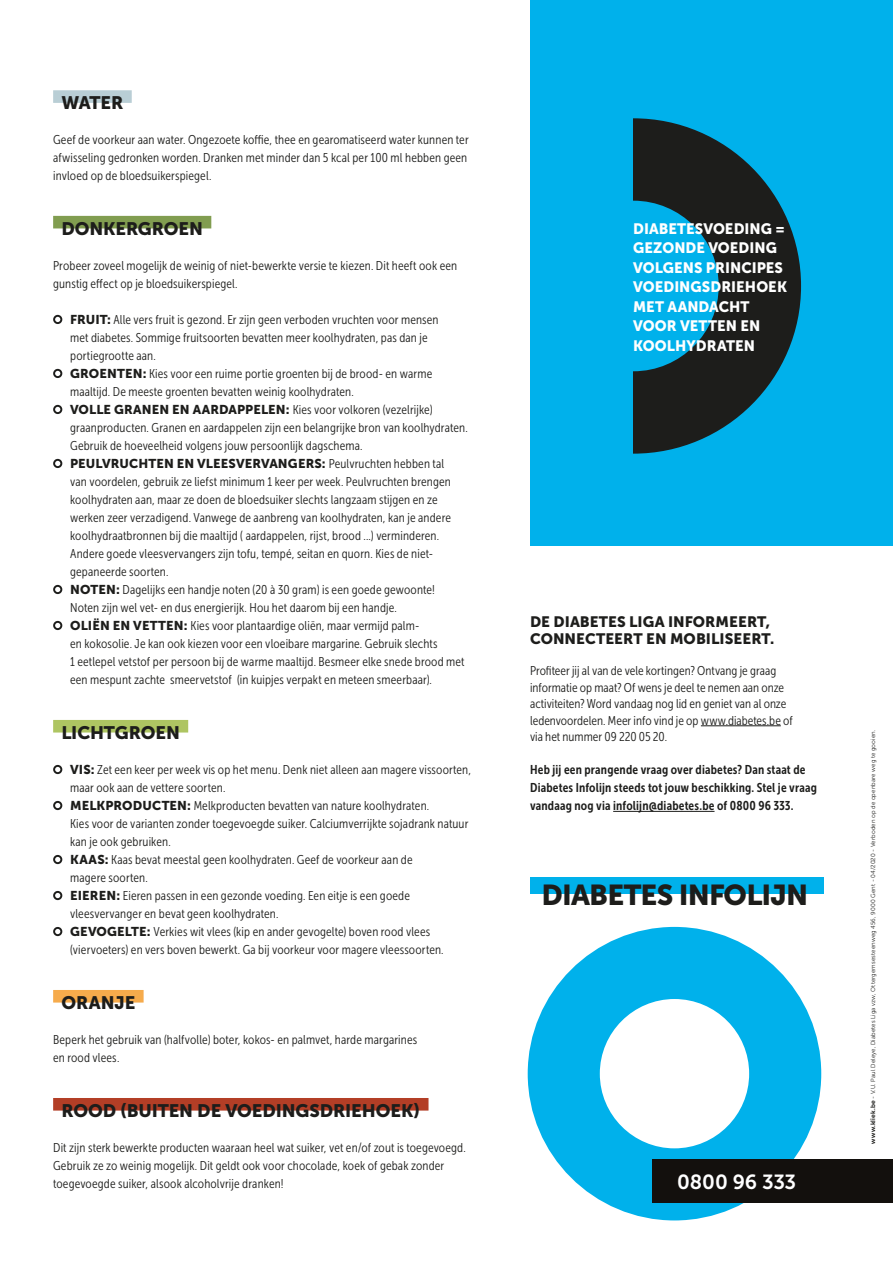
<style>
.page{position:relative;width:893px;height:1263px;background:#fff}
.page>*{position:absolute;margin:0;border:0;box-sizing:border-box;transform-origin:0 0}
.t1{font:28.65px "Museo Sans 900";letter-spacing:-.025em;color:#1d1d1b}
.t2{font:20.4px "Museo Sans 700";letter-spacing:-.005em;color:#fff}
.t3{font:18px "Museo Sans 900";letter-spacing:-.005em;color:#1d1d1b}
.t4{font:15px/19.5px "Museo Sans 900";letter-spacing:.005em;color:#fff}
.t5{font:15px/16.5px "Museo Sans 900";letter-spacing:.005em;color:#1d1d1b}
.t6{font:12.75px/18px "Museo Sans Cond 300";letter-spacing:.01em;color:#1d1d1b}
.t7{font:12.75px/18px "Museo Sans Cond 700";letter-spacing:.015em;color:#1d1d1b}
.t8{font:12.75px "Museo Sans 900";letter-spacing:.01em;color:#1d1d1b}
.t9{font:6px "Museo Sans 300";letter-spacing:.025em;color:#1d1d1b}
.s1{font-family:"Museo Sans 900"}
.s2{font-family:"Museo Sans Cond 300"}
.s3{font-family:"Proxima Nova";font-weight:700;font-size:6.75px}
</style>
<div class="page">
<div style="left:53px;top:90px;width:79px;height:13px;background:#b9ced5"></div>
<div style="left:53px;top:216px;width:158px;height:12px;background:#819d50"></div>
<div style="left:53px;top:720px;width:135px;height:12px;background:#aec562"></div>
<div style="left:53px;top:990px;width:91px;height:12px;background:#f6ab4c"></div>
<div style="left:53px;top:1098px;width:375px;height:12px;background:#b33e26"></div>
<div style="left:53px;top:315px;width:9px;height:9px;border:2px solid #1d1d1b;border-radius:50%"></div>
<div style="left:53px;top:369px;width:9px;height:9px;border:2px solid #1d1d1b;border-radius:50%"></div>
<div style="left:53px;top:405px;width:9px;height:9px;border:2px solid #1d1d1b;border-radius:50%"></div>
<div style="left:53px;top:459px;width:9px;height:9px;border:2px solid #1d1d1b;border-radius:50%"></div>
<div style="left:53px;top:585px;width:9px;height:9px;border:2px solid #1d1d1b;border-radius:50%"></div>
<div style="left:53px;top:621px;width:9px;height:9px;border:2px solid #1d1d1b;border-radius:50%"></div>
<div style="left:53px;top:765px;width:9px;height:9px;border:2px solid #1d1d1b;border-radius:50%"></div>
<div style="left:53px;top:801px;width:9px;height:9px;border:2px solid #1d1d1b;border-radius:50%"></div>
<div style="left:53px;top:855px;width:9px;height:9px;border:2px solid #1d1d1b;border-radius:50%"></div>
<div style="left:53px;top:891px;width:9px;height:9px;border:2px solid #1d1d1b;border-radius:50%"></div>
<div style="left:53px;top:927px;width:9px;height:9px;border:2px solid #1d1d1b;border-radius:50%"></div>
<div style="left:530px;top:0;width:363px;height:545px;background:#00b1eb"></div>
<svg style="left:528px;top:927px;width:293px;height:293px;fill:#00b1eb"></svg>
<div style="left:652px;top:1160px;width:241px;height:43px;background:#13100d"></div>
<div style="left:530px;top:877px;width:293px;height:16px;background:#00b1eb"></div>
<hr style="left:701px;top:725px;width:80px;height:1px;background:#1d1d1b">
<hr style="left:613px;top:811px;width:101px;height:1px;background:#1d1d1b">
<svg style="left:633px;top:118px;width:168px;height:336px;fill:#1d1d1b"></svg>
<h3 class="t3" style="left:61px;top:93px;width:64px">WATER</h3>
<p class="t6" style="left:53px;top:131px;width:417px;text-align:justify">Geef de voorkeur aan water. Ongezoete koffie, thee en gearomatiseerd water kunnen ter afwisseling gedronken worden. Dranken met minder dan 5 kcal per 100 ml hebben geen invloed op de bloedsuikerspiegel.</p>
<h3 class="t3" style="left:61px;top:218px;width:143px">DONKERGROEN</h3>
<p class="t6" style="left:53px;top:257px;width:406px">Probeer zoveel mogelijk de weinig of niet-bewerkte versie te kiezen. Dit heeft ook een gunstig effect op je bloedsuikerspiegel.</p>
<p class="t6" style="left:70px;top:311px;width:399px"><span class="s1">FRUIT:</span> Alle vers fruit is gezond. Er zijn geen verboden vruchten voor mensen<br>met diabetes. Sommige fruitsoorten bevatten meer koolhydraten, pas dan je portiegrootte aan.<br><span class="s1">GROENTEN:</span> Kies voor een ruime portie groenten bij de brood- en warme maaltijd. De meeste groenten bevatten weinig koolhydraten.<br><span class="s1">VOLLE GRANEN EN AARDAPPELEN:</span> Kies voor volkoren (vezelrijke) graanproducten. Granen en aardappelen zijn een belangrijke bron van koolhydraten.<br>Gebruik de hoeveelheid volgens jouw persoonlijk dagschema.</p>
<p class="t8" style="left:70px;top:456px;width:376px">PEULVRUCHTEN EN VLEESVERVANGERS: <span class="s2">Peulvruchten hebben tal</span></p>
<p class="t6" style="left:70px;top:473px;width:396px">van voordelen, gebruik ze liefst minimum 1 keer per week. Peulvruchten brengen koolhydraten aan, maar ze doen de bloedsuiker slechts langzaam stijgen en ze werken zeer verzadigend. Vanwege de aanbreng van koolhydraten, kan je andere koolhydraatbronnen bij die maaltijd ( aardappelen, rijst, brood ...) verminderen.<br>Andere goede vleesvervangers zijn tofu, tempé, seitan en quorn. Kies de niet&shy;gepaneerde soorten.<br><span class="s1">NOTEN:</span> Dagelijks een handje noten (20 à 30 gram) is een goede gewoonte!<br>Noten zijn wel vet- en dus energierijk. Hou het daarom bij een handje.<br><span class="s1">OLIËN EN VETTEN:</span> Kies voor plantaardige oliën, maar vermijd palm-<br>en kokosolie. Je kan ook kiezen voor een vloeibare margarine. Gebruik slechts<br>1 eetlepel vetstof per persoon bij de warme maaltijd. Besmeer elke snede brood met een mespunt zachte smeervetstof (in kuipjes verpakt en meteen smeerbaar).</p>
<h3 class="t3" style="left:61px;top:722px;width:120px">LICHTGROEN</h3>
<p class="t6" style="left:70px;top:761px;width:403px"><span class="s1">VIS:</span> Zet een keer per week vis op het menu. Denk niet alleen aan magere vissoorten, maar ook aan de vettere soorten.<br><span class="s1">MELKPRODUCTEN:</span> Melkproducten bevatten van nature koolhydraten.<br>Kies voor de varianten zonder toegevoegde suiker. Calciumverrijkte sojadrank natuur kan je ook gebruiken.<br><span class="s1">KAAS:</span> Kaas bevat meestal geen koolhydraten. Geef de voorkeur aan de<br>magere soorten.<br><span class="s1">EIEREN:</span> Eieren passen in een gezonde voeding. Een eitje is een goede vleesvervanger en bevat geen koolhydraten.<br><span class="s1">GEVOGELTE:</span> Verkies wit vlees (kip en ander gevogelte) boven rood vlees (viervoeters) en vers boven bewerkt. Ga bij voorkeur voor magere vleessoorten.</p>
<h3 class="t3" style="left:61px;top:992px;width:75px">ORANJE</h3>
<p class="t6" style="left:53px;top:1031px;width:366px">Beperk het gebruik van (halfvolle) boter, kokos- en palmvet, harde margarines en rood vlees.</p>
<h3 class="t3" style="left:61px;top:1100px;width:360px">ROOD (BUITEN DE VOEDINGSDRIEHOEK)</h3>
<p class="t6" style="left:53px;top:1139px;width:414px">Dit zijn sterk bewerkte producten waaraan heel wat suiker, vet en/of zout is toegevoegd.<br>Gebruik ze zo weinig mogelijk. Dit geldt ook voor chocolade, koek of gebak zonder toegevoegde suiker, alsook alcoholvrije dranken!</p>
<p class="t4" style="left:633px;top:218px;width:155px">DIABETESVOEDING =<br>GEZONDE VOEDING<br>VOLGENS PRINCIPES<br>VOEDINGSDRIEHOEK<br>MET AANDACHT<br>VOOR VETTEN EN<br>KOOLHYDRATEN</p>
<p class="t5" style="left:530px;top:613px;width:246px">DE DIABETES LIGA INFORMEERT,<br>CONNECTEERT EN MOBILISEERT.</p>
<p class="t6" style="left:530px;top:662px;width:264px;line-height:16.5px">Profiteer jij al van de vele kortingen? Ontvang je graag informatie op maat? Of wens je deel te nemen aan onze activiteiten? Word vandaag nog lid en geniet van al onze ledenvoordelen. Meer info vind je op www.diabetes.be of via het nummer 09 220 05 20.</p>
<p class="t7" style="left:530px;top:761px;width:288px">Heb jij een prangende vraag over diabetes? Dan staat de<br>Diabetes Infolijn steeds tot jouw beschikking. Stel je vraag vandaag nog via infolijn@diabetes.be of 0800 96 333.</p>
<h1 class="t1" style="left:541px;top:878px;width:268px">DIABETES INFOLIJN</h1>
<h2 class="t2" style="left:677px;top:1171px;width:121px">0800 96 333</h2>
<p class="t9" style="left:870px;top:1143px;width:415px;rotate:-90deg"><span class="s3">www.kliek.be</span> - V.U. Paul Deleye, Diabetes Liga vzw, Ottergemsesteenweg 456, 9000 Gent - 04/2020 - Verboden op de openbare weg te gooien.</p>
</div>
